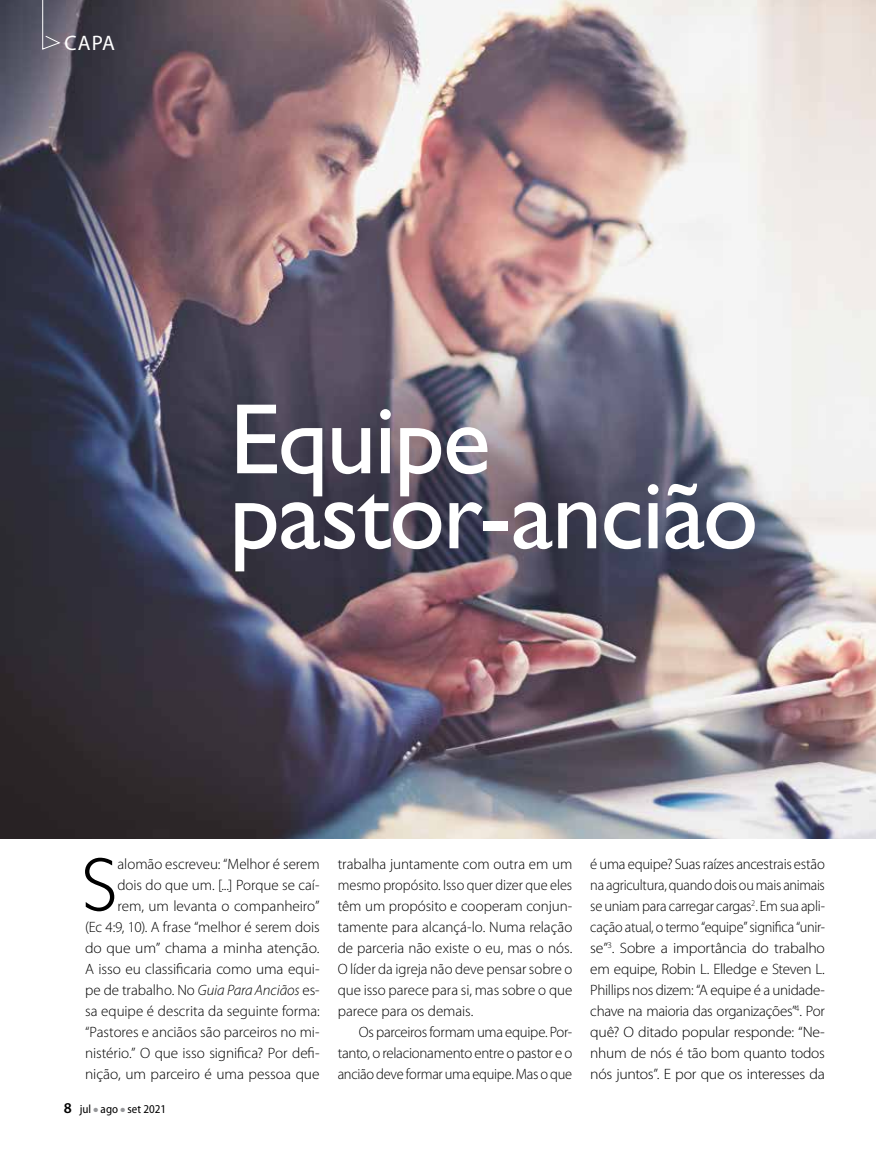
<style>
.page{position:relative;width:876px;height:1149px;background:#fff}
.page>*{position:absolute;margin:0;border:0;box-sizing:border-box;transform-origin:0 0}
.t1{font:100.5px/75px "Gill Sans Std";letter-spacing:-.02em;color:#fff}
.t2{font:300 76.65px "Gill Sans Std";color:#000}
.t3{font:21px "Myriad Pro";color:#fff}
.t4{font:300 15px/21px "Myriad Pro";letter-spacing:-.005em;color:#000;text-align:justify}
.t5{font:semi-condensed 12px "Myriad Pro";color:#000}
.s1{font-style:italic}
.s2{font-weight:600;font-stretch:normal;font-size:15px}
.s3{color:#96979a}
</style>
<div class="page">
<img style="left:0;top:0;width:876px;height:838px">
<svg style="left:42px;top:0;width:18px;height:50px"></svg>
<h3 class="t3" style="left:65px;top:31px;width:52px">CAPA</h3>
<h1 class="t1" style="left:230px;top:402px;width:530px">Equipe pastor-ancião</h1>
<h2 class="t2" style="left:82px;top:841px;width:37px">S</h2>
<p class="t4" style="left:85px;top:853px;width:236px;text-align:right">alomão escreveu: “Melhor é serem<br>dois do que um. [...] Porque se caí-<br>rem, um levanta o companheiro”<br>(Ec 4:9, 10). A frase “melhor é serem dois do que um” chama a minha atenção.<br>A isso eu classificaria como uma equi&shy;pe de trabalho. No <span class="s1">Guia Para Anciãos</span> es&shy;sa equipe é descrita da seguinte forma: “Pastores e anciãos são parceiros no mi&shy;nistério.” O que isso significa? Por defi&shy;nição, um parceiro é uma pessoa que</p>
<p class="t4" style="left:590px;top:853px;width:236px">é uma equipe? Suas raízes ancestrais estão na agricultura, quando dois ou mais animais se uniam para carregar cargas<sup>2</sup>. Em sua apli&shy;cação atual, o termo “equipe” significa “unir&shy;se”<sup>3</sup>. Sobre a importância do trabalho em equipe, Robin L. Elledge e Steven L.<br>Phillips nos dizem: “A equipe é a unidade&shy;chave na maioria das organizações”<sup>4</sup>. Por quê? O ditado popular responde: “Ne&shy;nhum de nós é tão bom quanto todos nós juntos”. E por que os interesses da</p>
<p class="t4" style="left:338px;top:853px;width:236px">trabalha juntamente com outra em um mesmo propósito. Isso quer dizer que eles têm um propósito e cooperam conjun&shy;tamente para alcançá-lo. Numa relação de parceria não existe o eu, mas o nós.<br>O líder da igreja não deve pensar sobre o que isso parece para si, mas sobre o que parece para os demais.</p>
<p class="t4" style="left:338px;top:1021px;width:236px;text-indent:21px">Os parceiros formam uma equipe. Por&shy;tanto, o relacionamento entre o pastor e o ancião deve formar uma equipe. Mas o que</p>
<p class="t5" style="left:64px;top:1102px;width:104px"><span class="s2">8</span> jul <span class="s3">●</span> ago <span class="s3">●</span> set 2021</p>
</div>
